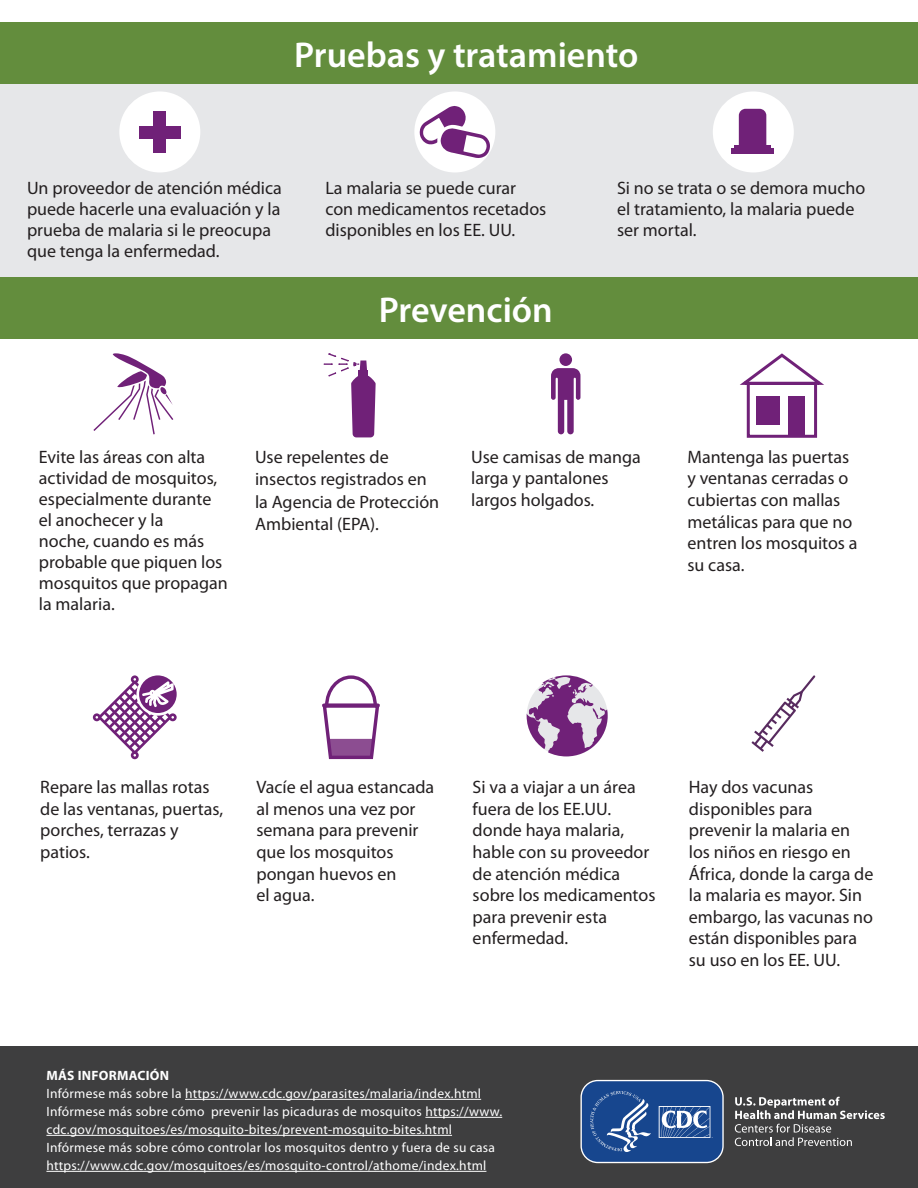
<style>
.page{position:relative;width:918px;height:1188px;background:#fff}
.page>*{position:absolute;margin:0;border:0;box-sizing:border-box;transform-origin:0 0}
.t1{font:600 36px "Myriad Pro";color:#fff}
.L1{font:18px/21.6px "Myriad Pro";color:#231f20}
.t2{font:13.5px/18px "Myriad Pro";letter-spacing:.02em;color:#fff}
.t3{font:700 13.5px "Myriad Pro";letter-spacing:.02em;color:#fff}
</style>
<div class="page">
<div style="left:0;top:1047px;width:918px;height:141px;background:#3e3e3f"></div>
<div style="left:0;top:84px;width:918px;height:194px;background:#e6e7e9"></div>
<svg style="left:751px;top:675px;width:64px;height:77px"></svg>
<div style="left:0;top:278px;width:917px;height:61px;background:#638d3d"></div>
<div style="left:559px;top:353px;width:13px;height:13px;background:#702178;border-radius:50%"></div>
<svg style="left:551px;top:368px;width:29px;height:66px"></svg>
<svg style="left:93px;top:353px;width:80px;height:81px"></svg>
<svg style="left:323px;top:353px;width:53px;height:84px"></svg>
<svg style="left:93px;top:675px;width:84px;height:84px"></svg>
<svg style="left:740px;top:353px;width:84px;height:85px"></svg>
<div style="left:788px;top:396px;width:17px;height:39px;background:#702178"></div>
<div style="left:756px;top:396px;width:23px;height:29px;background:#702178"></div>
<svg style="left:322px;top:675px;width:58px;height:85px"></svg>
<div style="left:324px;top:703px;width:54px;height:5px;background:#702178"></div>
<svg style="left:527px;top:675px;width:81px;height:81px"></svg>
<div style="left:414px;top:91px;width:81px;height:81px;background:#fff;border-radius:50%"></div>
<svg style="left:420px;top:106px;width:70px;height:52px"></svg>
<div style="left:119px;top:91px;width:81px;height:81px;background:#fff;border-radius:50%"></div>
<div style="left:154px;top:111px;width:12px;height:42px;background:#702178"></div>
<div style="left:139px;top:126px;width:42px;height:12px;background:#702178"></div>
<div style="left:713px;top:91px;width:81px;height:81px;background:#fff;border-radius:50%"></div>
<svg style="left:739px;top:109px;width:27px;height:36px"></svg>
<div style="left:734px;top:145px;width:37px;height:8px;background:#702178"></div>
<div style="left:731px;top:148px;width:43px;height:6px;background:#702178"></div>
<div style="left:0;top:23px;width:918px;height:61px;background:#638d3d"></div>
<hr style="left:185px;top:1099px;width:296px;height:1px;background:#fff">
<hr style="left:425px;top:1117px;width:77px;height:1px;background:#fff">
<hr style="left:46px;top:1135px;width:406px;height:1px;background:#fff">
<hr style="left:46px;top:1171px;width:440px;height:1px;background:#fff">
<svg style="left:735px;top:1097px;width:150px;height:49px"></svg>
<svg style="left:580px;top:1079px;width:144px;height:85px;background:#385f99"></svg>
<p class="t1" style="left:294px;top:32px;width:346px">Pruebas y tratamiento</p>
<p class="L1" style="left:27px;top:178px;width:256px;line-height:21px">Un proveedor de atención médica puede hacerle una evaluación y la prueba de malaria si le preocupa que tenga la enfermedad.</p>
<p class="L1" style="left:325px;top:178px;width:222px;line-height:21px">La malaria se puede curar con medicamentos recetados disponibles en los EE. UU.</p>
<p class="L1" style="left:617px;top:178px;width:250px;line-height:21px">Si no se trata o se demora mucho el tratamiento, la malaria puede ser mortal.</p>
<p class="t1" style="left:379px;top:287px;width:175px">Prevención</p>
<p class="L1" style="left:39px;top:447px;width:191px;line-height:21px">Evite las áreas con alta actividad de mosquitos, especialmente durante el anochecer y la<br>noche, cuando es más probable que piquen los mosquitos que propagan la malaria.</p>
<p class="L1" style="left:255px;top:446px;width:186px;line-height:22.5px">Use repelentes de insectos registrados en la Agencia de Protección<br>Ambiental (EPA).</p>
<p class="L1" style="left:471px;top:446px;width:171px">Use camisas de manga larga y pantalones largos holgados.</p>
<p class="L1" style="left:687px;top:446px;width:172px">Mantenga las puertas y ventanas cerradas o cubiertas con mallas metálicas para que no entren los mosquitos a su casa.</p>
<p class="L1" style="left:40px;top:777px;width:184px">Repare las mallas rotas de las ventanas, puertas, porches, terrazas y patios.</p>
<p class="L1" style="left:256px;top:777px;width:179px">Vacíe el agua estancada al menos una vez por semana para prevenir que los mosquitos pongan huevos en<br>el agua.</p>
<p class="L1" style="left:473px;top:777px;width:184px">Si va a viajar a un área fuera de los EE.UU. donde haya malaria, hable con su proveedor de atención médica sobre los medicamentos para prevenir esta enfermedad.</p>
<p class="L1" style="left:689px;top:777px;width:186px">Hay dos vacunas disponibles para prevenir la malaria en los niños en riesgo en<br>África, donde la carga de la malaria es mayor. Sin embargo, las vacunas no están disponibles para su uso en los EE. UU.</p>
<p class="t3" style="left:46px;top:1067px;width:124px">MÁS INFORMACIÓN</p>
<p class="t2" style="left:46px;top:1085px;width:436px">Infórmese más sobre la https://www.cdc.gov/parasites/malaria/index.html</p>
<p class="t2" style="left:46px;top:1103px;width:457px">Infórmese más sobre cómo prevenir las picaduras de mosquitos https://www. cdc.gov/mosquitoes/es/mosquito-bites/prevent-mosquito-bites.html</p>
<p class="t2" style="left:46px;top:1139px;width:450px">Infórmese más sobre cómo controlar los mosquitos dentro y fuera de su casa</p>
<p class="t2" style="left:46px;top:1157px;width:442px">https://www.cdc.gov/mosquitoes/es/mosquito-control/athome/index.html</p>
</div>
